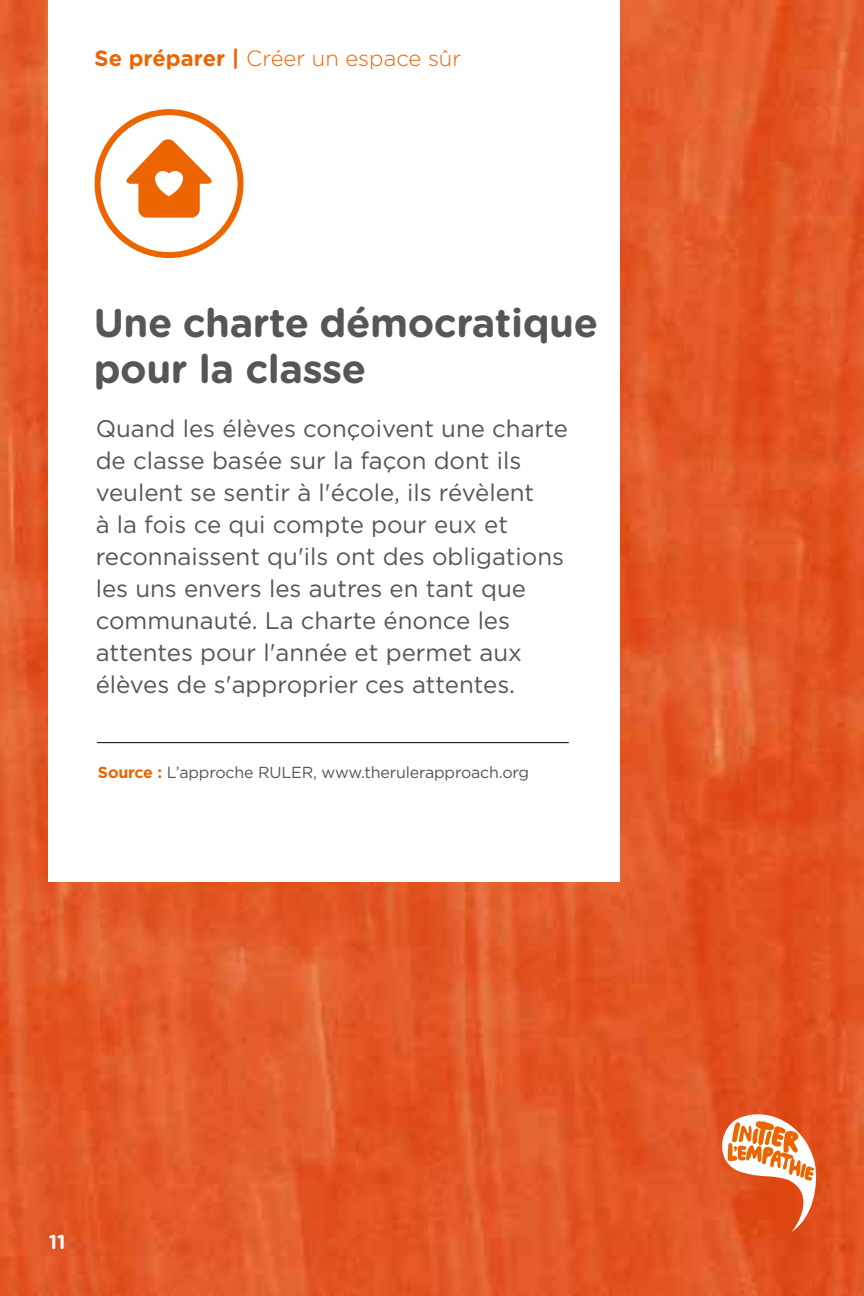
<style>
.page{position:relative;width:864px;height:1296px;background:#fff}
.page>*{position:absolute;margin:0;border:0;box-sizing:border-box;transform-origin:0 0}
.t1{font:700 40px/46px "Gotham Rounded";letter-spacing:-.01em;color:#565655}
.t2{font:24px/32px "Gotham";color:#565655}
.t3{font:300 22px "Gotham Rounded";color:#ec6500}
.t4{font:700 20px "Gotham Rounded";color:#fff}
.t5{font:16px "Gotham";letter-spacing:-.01em;color:#565655}
.s1{font-weight:700}
.s2{font-weight:700;color:#ec6500}
</style>
<div class="page">
<img style="left:0;top:0;width:864px;height:1296px">
<div style="left:48px;top:0;width:571px;height:882px;background:#fff"></div>
<div style="left:95px;top:109px;width:149px;height:149px;border:6px solid #ec6500;border-radius:50%"></div>
<div style="left:138px;top:175px;width:62px;height:43px;background:#ec6500;border-radius:8px"></div>
<svg style="left:126px;top:139px;width:86px;height:57px"></svg>
<hr style="left:97px;top:742px;width:472px;height:1px;background:#000">
<svg style="left:711px;top:1107px;width:108px;height:125px"></svg>
<p class="t3" style="left:95px;top:43px;width:368px"><span class="s1">Se préparer |</span> Créer un espace sûr</p>
<h1 class="t1" style="left:94px;top:299px;width:506px">Une charte démocratique pour la classe</h1>
<p class="t2" style="left:96px;top:412px;width:474px">Quand les élèves conçoivent une charte de classe basée sur la façon dont ils veulent se sentir à l'école, ils révèlent<br>à la fois ce qui compte pour eux et reconnaissent qu'ils ont des obligations les uns envers les autres en tant que communauté. La charte énonce les attentes pour l'année et permet aux élèves de s'approprier ces attentes.</p>
<p class="t5" style="left:98px;top:762px;width:433px"><span class="s2">Source :</span> L’approche RULER, www.therulerapproach.org</p>
<p class="t4" style="left:49px;top:1229px;width:18px">11</p>
</div>
